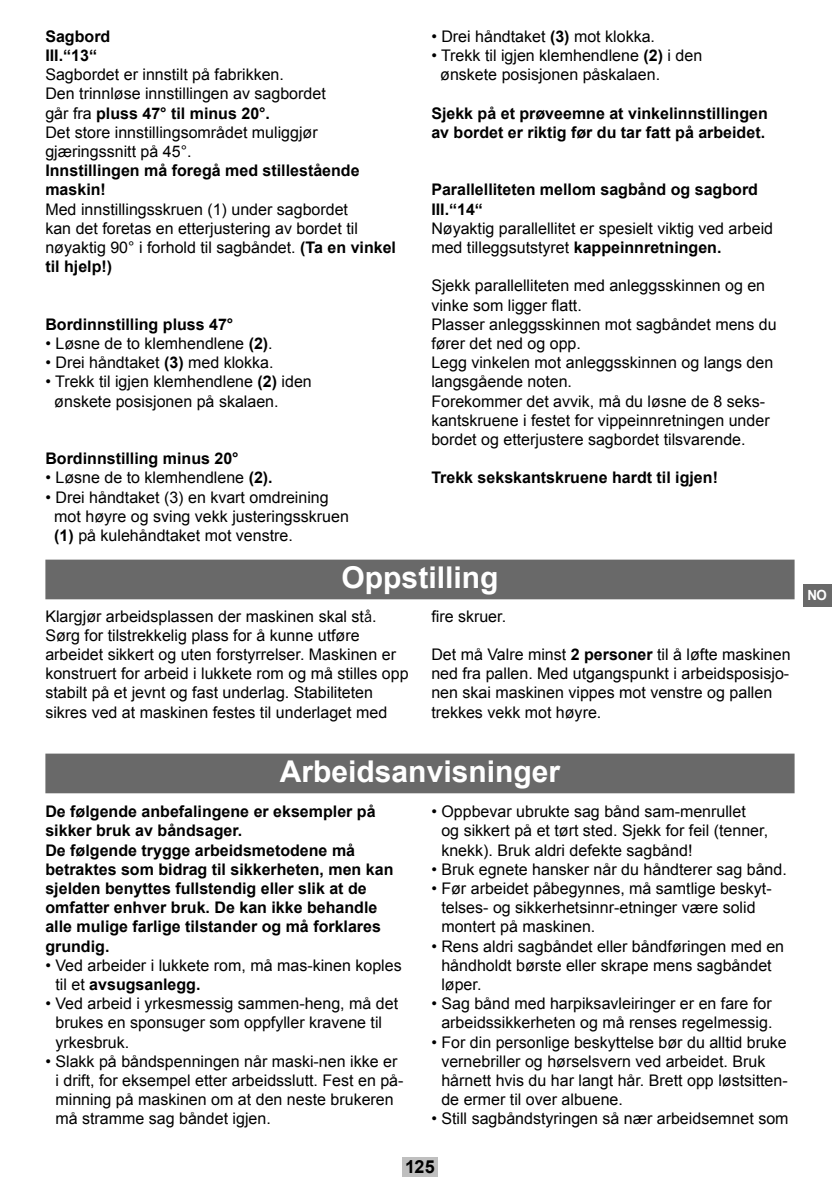
<style>
.page{position:relative;width:840px;height:1191px;background:#fff}
.page>*{position:absolute;margin:0;border:0;box-sizing:border-box;transform-origin:0 0}
.Head_black{font:700 30px "Arial";color:#fff}
.t1{font:700 18px "Arial";color:#000}
.Text_über_2_Spalten{font:16px/19.2px "Arial";color:#000}
.Text_über_2_Spalten-2{font:700 16px/19.2px "Arial";color:#000}
.t2{font:700 14px "Arial";color:#fff;scale:.95 1}
.s1{font-weight:400}
.s2{font-weight:700}
.s3{font-family:"Trade Gothic"}
</style>
<div class="page">
<div style="left:45px;top:559px;width:749px;height:40px;background:#696969"></div>
<div style="left:45px;top:753px;width:749px;height:40px;background:#696969"></div>
<div style="left:802px;top:584px;width:29px;height:23px;background:#696969"></div>
<div style="left:402px;top:1157px;width:35px;height:19px;background:#bfbfbf"></div>
<p class="Text_über_2_Spalten-2" style="left:45px;top:27px;width:66px">Sagbord</p>
<p class="Text_über_2_Spalten-2" style="left:45px;top:46px;width:53px">III.“13“</p>
<p class="Text_über_2_Spalten" style="left:45px;top:65px;width:240px">Sagbordet er innstilt på fabrikken.</p>
<p class="Text_über_2_Spalten" style="left:45px;top:84px;width:282px">Den trinnløse innstillingen av sagbordet</p>
<p class="Text_über_2_Spalten-2" style="left:45px;top:104px;width:226px"><span class="s1">går fra</span> pluss 47° til minus 20°.</p>
<p class="Text_über_2_Spalten" style="left:45px;top:123px;width:274px">Det store innstillingsområdet muliggjør</p>
<p class="Text_über_2_Spalten" style="left:45px;top:142px;width:148px">gjæringssnitt på 45°.</p>
<p class="Text_über_2_Spalten-2" style="left:45px;top:161px;width:315px">Innstillingen må foregå med stillestående</p>
<p class="Text_über_2_Spalten-2" style="left:45px;top:181px;width:62px">maskin!</p>
<p class="Text_über_2_Spalten" style="left:45px;top:199px;width:304px">Med innstillingsskruen (1) under sagbordet</p>
<p class="Text_über_2_Spalten" style="left:45px;top:219px;width:352px">kan det foretas en etterjustering av bordet til nøyaktig 90° i forhold til sagbåndet. <span class="s2">(Ta en vinkel til hjelp!)</span></p>
<p class="Text_über_2_Spalten-2" style="left:45px;top:315px;width:189px">Bordinnstilling pluss 47°</p>
<p class="Text_über_2_Spalten" style="left:45px;top:334px;width:229px">• Løsne de to klemhendlene <span class="s2">(2)</span>.</p>
<p class="Text_über_2_Spalten" style="left:45px;top:353px;width:229px">• Drei håndtaket <span class="s2">(3)</span> med klokka.</p>
<p class="Text_über_2_Spalten" style="left:45px;top:372px;width:268px">• Trekk til igjen klemhendlene <span class="s2">(2)</span> iden</p>
<p class="Text_über_2_Spalten" style="left:54px;top:391px;width:226px">ønskete posisjonen på skalaen.</p>
<p class="Text_über_2_Spalten-2" style="left:45px;top:449px;width:195px">Bordinnstilling minus 20°</p>
<p class="Text_über_2_Spalten" style="left:45px;top:468px;width:229px">• Løsne de to klemhendlene <span class="s2">(2).</span></p>
<p class="Text_über_2_Spalten" style="left:45px;top:487px;width:285px">• Drei håndtaket (3) en kvart omdreining</p>
<p class="Text_über_2_Spalten" style="left:54px;top:507px;width:296px">mot høyre og sving vekk justeringsskruen</p>
<p class="Text_über_2_Spalten" style="left:54px;top:526px;width:240px"><span class="s2">(1)</span> på kulehåndtaket mot venstre.</p>
<p class="Text_über_2_Spalten" style="left:431px;top:27px;width:225px">• Drei håndtaket <span class="s2">(3)</span> mot klokka.</p>
<p class="Text_über_2_Spalten" style="left:431px;top:46px;width:272px">• Trekk til igjen klemhendlene <span class="s2">(2)</span> i den</p>
<p class="Text_über_2_Spalten" style="left:440px;top:65px;width:221px">ønskete posisjonen påskalaen.</p>
<p class="Text_über_2_Spalten-2" style="left:431px;top:104px;width:338px">Sjekk på et prøveemne at vinkelinnstillingen</p>
<p class="Text_über_2_Spalten-2" style="left:431px;top:123px;width:335px">av bordet er riktig før du tar fatt på arbeidet.</p>
<p class="Text_über_2_Spalten-2" style="left:431px;top:181px;width:328px">Parallelliteten mellom sagbånd og sagbord</p>
<p class="Text_über_2_Spalten-2" style="left:431px;top:200px;width:53px">III.“14“</p>
<p class="Text_über_2_Spalten" style="left:431px;top:219px;width:343px">Nøyaktig parallellitet er spesielt viktig ved arbeid med tilleggsutstyret <span class="s2">kappeinnretningen.</span></p>
<p class="Text_über_2_Spalten" style="left:431px;top:276px;width:335px">Sjekk parallelliteten med anleggsskinnen og en vinke som ligger flatt.</p>
<p class="Text_über_2_Spalten" style="left:431px;top:315px;width:347px">Plasser anleggsskinnen mot sagbåndet mens du fører det ned og opp.</p>
<p class="Text_über_2_Spalten" style="left:431px;top:353px;width:343px">Legg vinkelen mot anleggsskinnen og langs den langsgående noten.</p>
<p class="Text_über_2_Spalten" style="left:431px;top:391px;width:339px">Forekommer det avvik, må du løsne de 8 seks&shy;kantskruene i festet for vippeinnretningen under bordet og etterjustere sagbordet tilsvarende.</p>
<p class="Text_über_2_Spalten-2" style="left:431px;top:469px;width:288px">Trekk sekskantskruene hardt til igjen!</p>
<p class="Head_black" style="left:341px;top:558px;width:158px">Oppstilling</p>
<p class="Text_über_2_Spalten" style="left:45px;top:606px;width:364px">Klargjør arbeidsplassen der maskinen skal st<span class="s3">å</span>.<br>Sørg for tilstrekkelig plass for å kunne utføre arbeidet sikkert og uten forstyrrelser. Maskinen er konstruert for arbeid i lukkete rom og må stilles opp stabilt på et jevnt og fast underlag. Stabiliteten</p>
<p class="Text_über_2_Spalten" style="left:45px;top:702px;width:343px">sikres ved at maskinen festes til underlaget med</p>
<p class="Text_über_2_Spalten" style="left:431px;top:606px;width:76px">fire skruer.</p>
<p class="Text_über_2_Spalten" style="left:431px;top:645px;width:360px">Det må Valre minst <span class="s2">2 personer</span> til å løfte maskinen</p>
<p class="Text_über_2_Spalten" style="left:431px;top:664px;width:359px">ned fra pallen. Med utgangspunkt i arbeidsposisjo&shy;nen skai maskinen vippes mot venstre og pallen</p>
<p class="Text_über_2_Spalten" style="left:431px;top:702px;width:171px">trekkes vekk mot høyre.</p>
<p class="Head_black" style="left:279px;top:751px;width:282px">Arbeidsanvisninger</p>
<p class="Text_über_2_Spalten-2" style="left:45px;top:802px;width:331px">De følgende anbefalingene er eksempler på sikker bruk av båndsager.</p>
<p class="Text_über_2_Spalten-2" style="left:45px;top:840px;width:349px">De følgende trygge arbeidsmetodene må betraktes som bidrag til sikkerheten, men kan sjelden benyttes fullstendig eller slik at de omfatter enhver bruk. De kan ikke behandle alle mulige farlige tilstander og må forklares grundig.</p>
<p class="Text_über_2_Spalten" style="left:55px;top:955px;width:347px;text-indent:-10px">• Ved arbeider i lukkete rom, må mas-kinen koples til et <span class="s2">avsugsanlegg.</span></p>
<p class="Text_über_2_Spalten" style="left:55px;top:994px;width:344px;text-indent:-10px">• Ved arbeid i yrkesmessig sammen-heng, må det brukes en sponsuger som oppfyller kravene til yrkesbruk.</p>
<p class="Text_über_2_Spalten" style="left:55px;top:1051px;width:349px;text-indent:-10px">• Slakk på båndspenningen når maski-nen ikke er i drift, for eksempel etter arbeidsslutt. Fest en på&shy;minning på maskinen om at den neste brukeren må stramme sag båndet igjen.</p>
<p class="Text_über_2_Spalten" style="left:441px;top:802px;width:328px;text-indent:-10px">• Oppbevar ubrukte sag bånd sam-menrullet<br>og sikkert på et tørt sted. Sjekk for feil (tenner, knekk). Bruk aldri defekte sagbånd!</p>
<p class="Text_über_2_Spalten" style="left:431px;top:859px;width:357px">• Bruk egnete hansker når du håndterer sag bånd.</p>
<p class="Text_über_2_Spalten" style="left:441px;top:879px;width:331px;text-indent:-10px">• Før arbeidet påbegynnes, må samtlige beskyt&shy;telses- og sikkerhetsinnr-etninger være solid montert på maskinen.</p>
<p class="Text_über_2_Spalten" style="left:441px;top:936px;width:344px;text-indent:-10px">• Rens aldri sagbåndet eller båndføringen med en håndholdt børste eller skrape mens sagbåndet løper.</p>
<p class="Text_über_2_Spalten" style="left:431px;top:994px;width:342px;text-align:right">• Sag bånd med harpiksavleiringer er en fare for arbeidssikkerheten og må renses regelmessig.</p>
<p class="Text_über_2_Spalten" style="left:441px;top:1032px;width:347px;text-indent:-10px">• For din personlige beskyttelse bør du alltid bruke vernebriller og hørselsvern ved arbeidet. Bruk hårnett hvis du har langt hår. Brett opp løstsitten&shy;de ermer til over albuene.</p>
<p class="Text_über_2_Spalten" style="left:431px;top:1109px;width:358px">• Still sagbåndstyringen så nær arbeidsemnet som</p>
<p class="t1" style="left:405px;top:1155px;width:31px">125</p>
<p class="t2" style="left:807px;top:586px;width:22px">NO</p>
</div>
